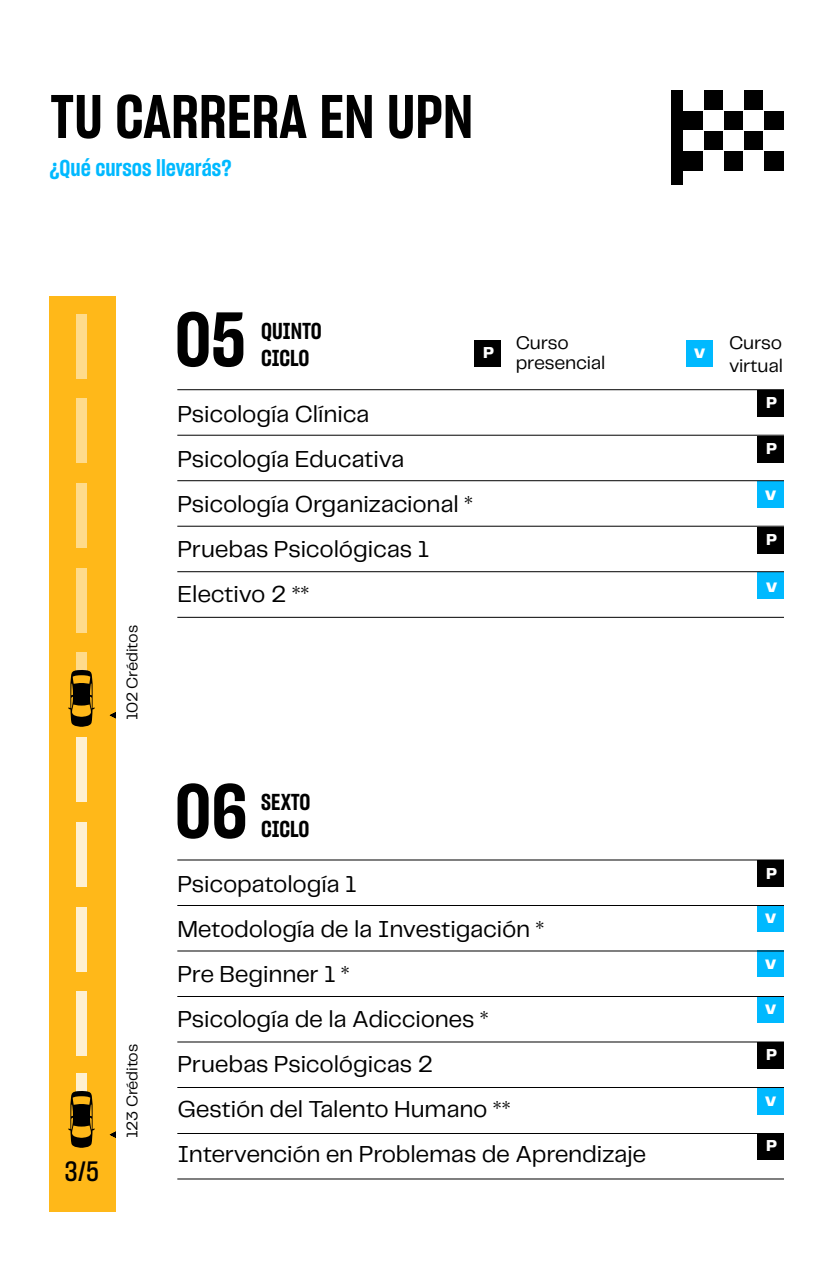
<style>
.page{position:relative;width:834px;height:1262px;background:#fff}
.page>*{position:absolute;margin:0;border:0;box-sizing:border-box;transform-origin:0 0}
.t1{font:75px "Sharp Grotesk Semi Bold 15";color:#000}
.t2{font:60px "Sharp Grotesk Semi Bold 15";color:#000}
.t3{font:27.5px "Sharp Grotesk Medium 15";color:#000}
.t4{font:24px/45px "PP Telegraf";letter-spacing:-.01em;color:#000}
.t5{font:22.5px/27px "Sharp Grotesk Semi Bold 15";letter-spacing:-.01em;color:#000}
.t6{font:22.5px "Sharp Grotesk Semi Bold 15";color:#00b9ff}
.t7{font:19px/20px "PP Telegraf";letter-spacing:-.01em;color:#000}
.t8{font:800 19px "Telegraf";color:#fff}
.t9{font:800 16.5px "Telegraf";color:#fff}
.t10{font:16px "PP Telegraf";letter-spacing:-.01em;color:#000}
</style>
<div class="page">
<div style="left:474px;top:340px;width:27px;height:27px;background:#000"></div>
<div style="left:757px;top:436px;width:27px;height:27px;background:#000"></div>
<div style="left:757px;top:390px;width:27px;height:27px;background:#000"></div>
<div style="left:757px;top:572px;width:27px;height:27px;background:#00b9ff"></div>
<div style="left:757px;top:527px;width:27px;height:27px;background:#000"></div>
<div style="left:686px;top:340px;width:27px;height:27px;background:#00b9ff"></div>
<div style="left:757px;top:860px;width:27px;height:27px;background:#000"></div>
<div style="left:757px;top:1042px;width:27px;height:27px;background:#000"></div>
<div style="left:49px;top:296px;width:67px;height:916px;background:#ffb819"></div>
<svg style="left:110px;top:712px;width:6px;height:6px"></svg>
<svg style="left:109px;top:1131px;width:7px;height:7px"></svg>
<div style="left:76px;top:737px;width:11px;height:65px;background:#fff0d1"></div>
<div style="left:76px;top:822px;width:11px;height:65px;background:#fff0d1"></div>
<div style="left:76px;top:907px;width:11px;height:64px;background:#fff0d1"></div>
<div style="left:76px;top:991px;width:11px;height:65px;background:#fff0d1"></div>
<div style="left:76px;top:1074px;width:11px;height:20px;background:#fff0d1"></div>
<div style="left:76px;top:568px;width:11px;height:65px;background:#ffdb8b"></div>
<div style="left:76px;top:653px;width:11px;height:20px;background:#ffdb8b"></div>
<div style="left:76px;top:399px;width:11px;height:64px;background:#ffdb8b"></div>
<div style="left:76px;top:483px;width:11px;height:65px;background:#ffdb8b"></div>
<div style="left:76px;top:314px;width:11px;height:65px;background:#ffdb8b"></div>
<div style="left:703px;top:90px;width:20px;height:20px;background:#000"></div>
<div style="left:744px;top:90px;width:20px;height:20px;background:#000"></div>
<div style="left:683px;top:110px;width:20px;height:20px;background:#000"></div>
<div style="left:723px;top:110px;width:21px;height:20px;background:#000"></div>
<div style="left:764px;top:110px;width:20px;height:20px;background:#000"></div>
<div style="left:703px;top:130px;width:20px;height:20px;background:#000"></div>
<div style="left:744px;top:130px;width:20px;height:20px;background:#000"></div>
<div style="left:683px;top:150px;width:20px;height:20px;background:#000"></div>
<div style="left:723px;top:150px;width:21px;height:20px;background:#000"></div>
<div style="left:764px;top:150px;width:20px;height:20px;background:#000"></div>
<div style="left:671px;top:90px;width:12px;height:94px;background:#000"></div>
<svg style="left:68px;top:670px;width:27px;height:57px"></svg>
<svg style="left:68px;top:1091px;width:27px;height:57px"></svg>
<div style="left:757px;top:481px;width:27px;height:27px;background:#00b9ff"></div>
<hr style="left:177px;top:435px;width:607px;height:1px;background:#000">
<hr style="left:177px;top:571px;width:607px;height:1px;background:#000">
<hr style="left:177px;top:389px;width:607px;height:1px;background:#000">
<hr style="left:177px;top:480px;width:607px;height:1px;background:#000">
<hr style="left:177px;top:526px;width:607px;height:1px;background:#000">
<hr style="left:177px;top:617px;width:607px;height:1px;background:#000">
<div style="left:757px;top:1133px;width:27px;height:27px;background:#000"></div>
<div style="left:757px;top:905px;width:27px;height:27px;background:#00b9ff"></div>
<div style="left:757px;top:950px;width:27px;height:27px;background:#00b9ff"></div>
<div style="left:757px;top:996px;width:27px;height:27px;background:#00b9ff"></div>
<div style="left:757px;top:1088px;width:27px;height:27px;background:#00b9ff"></div>
<hr style="left:177px;top:1041px;width:607px;height:1px;background:#000">
<hr style="left:177px;top:859px;width:607px;height:1px;background:#000">
<hr style="left:177px;top:950px;width:607px;height:1px;background:#000">
<hr style="left:177px;top:996px;width:607px;height:1px;background:#000">
<hr style="left:177px;top:905px;width:607px;height:1px;background:#000">
<hr style="left:177px;top:1087px;width:607px;height:1px;background:#000">
<hr style="left:177px;top:1133px;width:607px;height:1px;background:#000">
<hr style="left:177px;top:1178px;width:607px;height:1px;background:#000">
<h2 class="t2" style="left:50px;top:75px;width:425px">TU CARRERA EN UPN</h2>
<p class="t6" style="left:49px;top:152px;width:184px">¿Qué cursos llevarás?</p>
<p class="t10" style="left:121px;top:720px;width:97px;rotate:-90deg">102 Créditos</p>
<h1 class="t1" style="left:175px;top:287px;width:72px">05</h1>
<p class="t5" style="left:261px;top:317px;width:62px">QUINTO<br>CICLO</p>
<p class="t9" style="left:483px;top:342px;width:12px">P</p>
<p class="t4" style="left:177px;top:391px;width:297px">Psicología Clínica<br>Psicología Educativa<br>Psicología Organizacional *<br>Pruebas Psicológicas 1<br>Electivo 2 **</p>
<p class="t7" style="left:516px;top:332px;width:91px">Curso presencial</p>
<p class="t7" style="left:729px;top:330px;width:55px;line-height:22.8px">Curso virtual</p>
<p class="t8" style="left:694px;top:339px;width:13px">v</p>
<p class="t9" style="left:766px;top:391px;width:12px">P</p>
<p class="t9" style="left:766px;top:437px;width:12px">P</p>
<p class="t8" style="left:765px;top:480px;width:13px">v</p>
<p class="t9" style="left:766px;top:528px;width:12px">P</p>
<p class="t8" style="left:766px;top:573px;width:13px">v</p>
<h1 class="t1" style="left:175px;top:759px;width:74px">06</h1>
<p class="t5" style="left:261px;top:787px;width:51px">SEXTO<br>CICLO</p>
<p class="t3" style="left:65px;top:1152px;width:36px">3/5</p>
<p class="t10" style="left:121px;top:1138px;width:96px;rotate:-90deg">123 Créditos</p>
<p class="t4" style="left:177px;top:861px;width:470px">Psicopatología 1<br>Metodología de la Investigación *<br>Pre Beginner 1 *<br>Psicología de la Adicciones *<br>Pruebas Psicológicas 2<br>Gestión del Talento Humano **<br>Intervención en Problemas de Aprendizaje</p>
<p class="t9" style="left:766px;top:862px;width:12px">P</p>
<p class="t8" style="left:765px;top:904px;width:13px">v</p>
<p class="t8" style="left:765px;top:950px;width:13px">v</p>
<p class="t8" style="left:765px;top:995px;width:13px">v</p>
<p class="t9" style="left:766px;top:1043px;width:12px">P</p>
<p class="t8" style="left:765px;top:1087px;width:13px">v</p>
<p class="t9" style="left:766px;top:1134px;width:12px">P</p>
</div>
